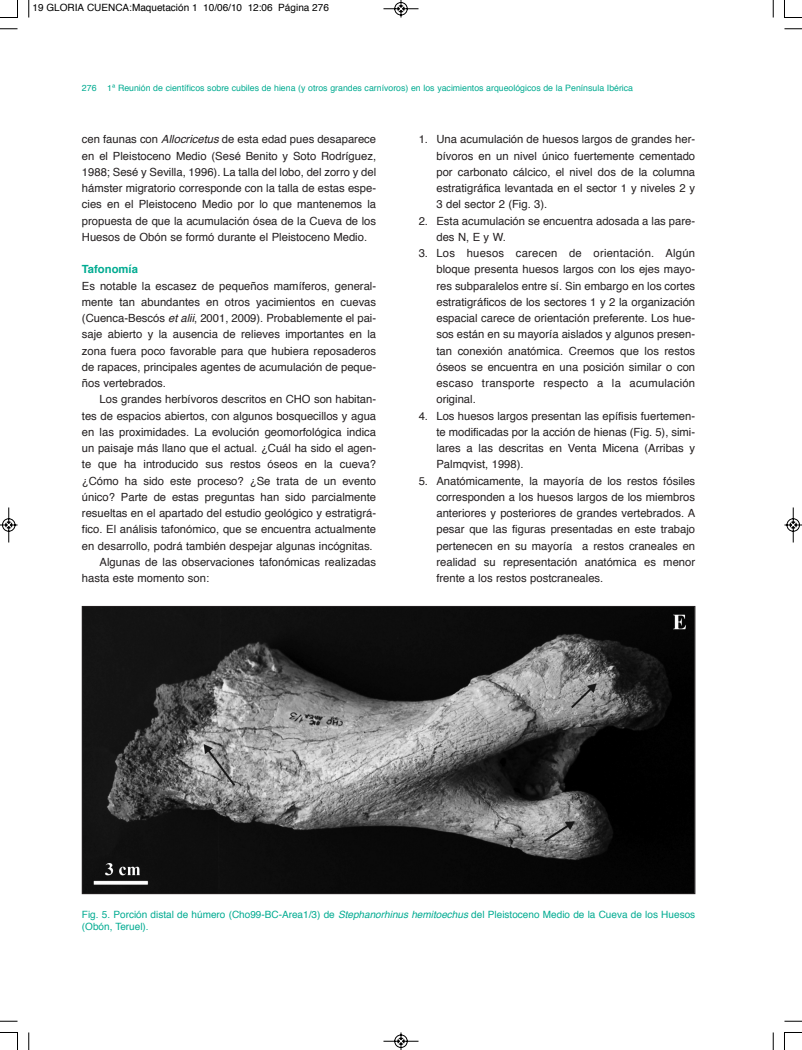
<style>
.page{position:relative;width:802px;height:1050px;background:#fff}
.page>*{position:absolute;margin:0;border:0;box-sizing:border-box;transform-origin:0 0}
.t1{font:11.25px/16.2px "Helvetica";color:#231f20;text-align:justify}
.t2{font:700 11.25px "Helvetica";color:#00ab91}
.t3{font:10px/12px "Helvetica";color:#00ab91}
.t4{font:10px "Helvetica";color:#000}
.t5{font:8.75px "Helvetica";color:#00ab91}
.s1{font-style:italic}
</style>
<div class="page">
<img style="left:84px;top:608px;width:609px;height:284px">
<div style="left:82px;top:606px;width:613px;height:288px;border:1px solid #231f20"></div>
<svg style="left:28px;top:0;width:2px;height:18px"></svg>
<svg style="left:0;top:28px;width:18px;height:2px"></svg>
<svg style="left:773px;top:0;width:1px;height:18px"></svg>
<svg style="left:784px;top:28px;width:18px;height:2px"></svg>
<svg style="left:28px;top:1032px;width:2px;height:18px"></svg>
<svg style="left:0;top:1021px;width:18px;height:1px"></svg>
<svg style="left:773px;top:1032px;width:1px;height:18px"></svg>
<svg style="left:784px;top:1021px;width:18px;height:1px"></svg>
<svg style="left:0;top:0;width:18px;height:18px"></svg>
<svg style="left:784px;top:0;width:18px;height:18px"></svg>
<svg style="left:0;top:1032px;width:18px;height:18px"></svg>
<svg style="left:784px;top:1032px;width:18px;height:18px"></svg>
<svg style="left:383px;top:0;width:36px;height:18px"></svg>
<svg style="left:383px;top:1032px;width:36px;height:18px"></svg>
<svg style="left:0;top:507px;width:18px;height:36px"></svg>
<svg style="left:784px;top:507px;width:18px;height:36px"></svg>
<p class="t4" style="left:32px;top:4px;width:298px">19 GLORIA CUENCA:Maquetación 1 10/06/10 12:06 Página 276</p>
<p class="t5" style="left:82px;top:84px;width:552px">276 1ª Reunión de científicos sobre cubiles de hiena (y otros grandes carnívoros) en los yacimientos arqueológicos de la Península Ibérica</p>
<p class="t1" style="left:82px;top:132px;width:296px">cen faunas con <span class="s1">Allocricetus</span>de esta edad pues desaparece en el Pleistoceno Medio (Sesé Benito y Soto Rodríguez, 1988; Sesé y Sevilla, 1996). La talla del lobo, del zorro y del hámster migratorio corresponde con la talla de estas espe&shy;cies en el Pleistoceno Medio por lo que mantenemos la propuesta de que la acumulación ósea de la Cueva de los Huesos de Obón se formó durante el Pleistoceno Medio.</p>
<p class="t2" style="left:82px;top:265px;width:58px">Tafonomía</p>
<p class="t1" style="left:82px;top:278px;width:296px">Es notable la escasez de pequeños mamíferos, general&shy;mente tan abundantes en otros yacimientos en cuevas (Cuenca-Bescós <span class="s1">etalii</span>, 2001, 2009). Probablemente el pai&shy;saje abierto y la ausencia de relieves importantes en la zona fuera poco favorable para que hubiera reposaderos de rapaces, principales agentes de acumulación de peque&shy;ños vertebrados.</p>
<p class="t1" style="left:100px;top:392px;width:278px">Los grandes herbívoros descritos en CHO son habitan-</p>
<p class="t1" style="left:82px;top:408px;width:296px">tes de espacios abiertos, con algunos bosquecillos y agua</p>
<p class="t1" style="left:82px;top:425px;width:296px">en las proximidades. La evolución geomorfológica indica</p>
<p class="t1" style="left:82px;top:441px;width:296px">un paisaje más llano que el actual. ¿Cuál ha sido el agen-</p>
<p class="t1" style="left:82px;top:457px;width:296px">te que ha introducido sus restos óseos en la cueva?</p>
<p class="t1" style="left:82px;top:473px;width:296px">¿Cómo ha sido este proceso? ¿Se trata de un evento</p>
<p class="t1" style="left:82px;top:490px;width:296px">único? Parte de estas preguntas han sido parcialmente</p>
<p class="t1" style="left:82px;top:506px;width:296px">resueltas en el apartado del estudio geológico y estratigrá-</p>
<p class="t1" style="left:82px;top:522px;width:296px">fico. El análisis tafonómico, que se encuentra actualmente</p>
<p class="t1" style="left:82px;top:538px;width:292px">en desarrollo, podrá también despejar algunas incógnitas.</p>
<p class="t1" style="left:100px;top:555px;width:278px">Algunas de las observaciones tafonómicas realizadas</p>
<p class="t1" style="left:82px;top:571px;width:129px">hasta este momento son:</p>
<p class="t1" style="left:436px;top:132px;width:260px;text-indent:-18px">1. Una acumulación de huesos largos de grandes her&shy;bívoros en un nivel único fuertemente cementado por carbonato cálcico, el nivel dos de la columna estratigráfica levantada en el sector 1 y niveles 2 y 3 del sector 2 (Fig. 3).</p>
<p class="t1" style="left:436px;top:213px;width:260px;text-indent:-18px">2. Esta acumulación se encuentra adosada a las pare&shy;des N, E y W.</p>
<p class="t1" style="left:436px;top:246px;width:260px;text-indent:-18px">3. Los huesos carecen de orientación. Algún bloque presenta huesos largos con los ejes mayo&shy;res subparalelos entre sí. Sin embargo en los cortes estratigráficos de los sectores 1 y 2 la organización espacial carece de orientación preferente. Los hue&shy;sos están en su mayoría aislados y algunos presen&shy;tan conexión anatómica. Creemos que los restos óseos se encuentra en una posición similar o con escaso transporte respecto a la acumulación original.</p>
<p class="t1" style="left:436px;top:408px;width:260px;text-indent:-18px">4. Los huesos largos presentan las epífisis fuertemen&shy;te modificadas por la acción de hienas (Fig. 5), simi&shy;lares a las descritas en Venta Micena (Arribas y Palmqvist, 1998).</p>
<p class="t1" style="left:436px;top:473px;width:260px;text-indent:-18px">5. Anatómicamente, la mayoría de los restos fósiles corresponden a los huesos largos de los miembros anteriores y posteriores de grandes vertebrados. A pesar que las figuras presentadas en este trabajo pertenecen en su mayoría a restos craneales en realidad su representación anatómica es menor frente a los restos postcraneales.</p>
<p class="t3" style="left:82px;top:909px;width:614px">Fig. 5. Porción distal de húmero (Cho99-BC-Area1/3) de <span class="s1">Stephanorhinus hemitoechus</span> del Pleistoceno Medio de la Cueva de los Huesos (Obón, Teruel).</p>
</div>
